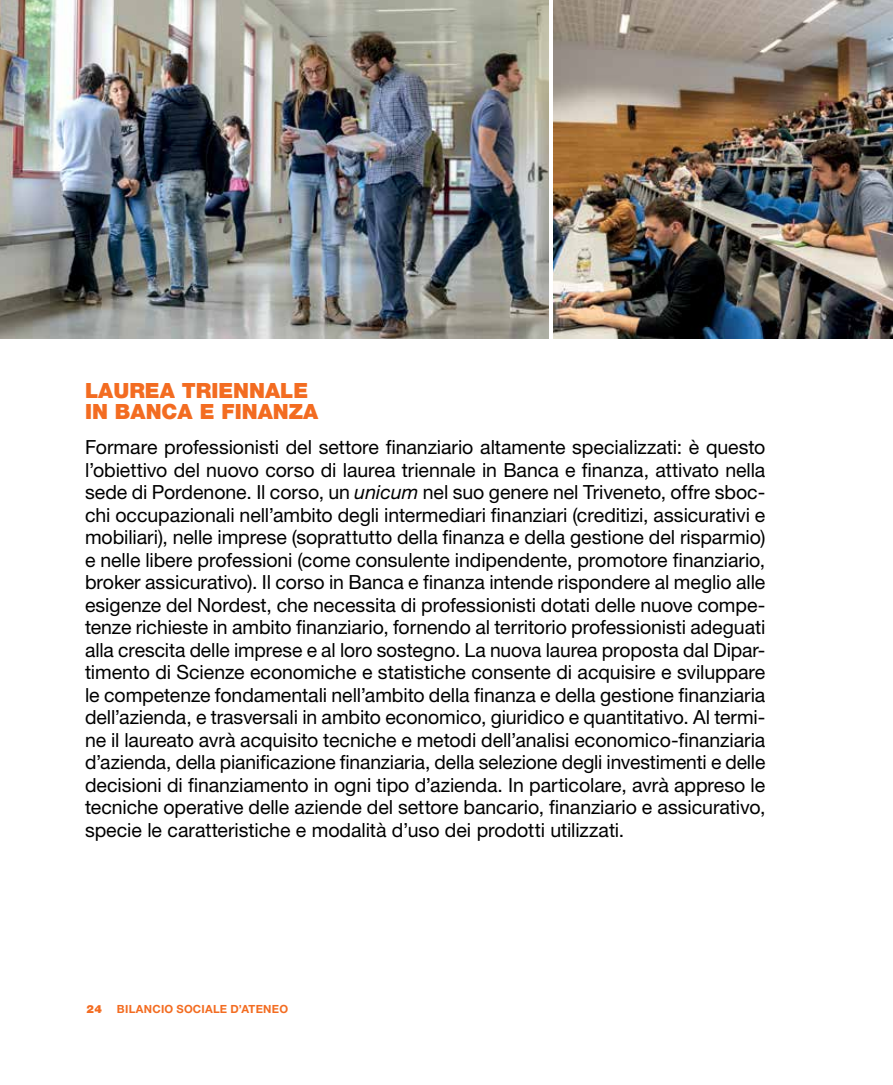
<style>
.page{position:relative;width:893px;height:1085px;background:#fff}
.page>*{position:absolute;margin:0;border:0;box-sizing:border-box;transform-origin:0 0}
.t1{font:900 21px/21px "Helvetica Neue LT Std";color:#f36c21}
.t2{font:19.5px/22.5px "Helvetica Neue LT Std";letter-spacing:-.005em;color:#000;text-align:justify}
.t3{font:700 11.25px "Helvetica Neue LT Std";letter-spacing:.02em;color:#f36c21}
.t4{font:900 11.25px "Helvetica Neue LT Std";color:#f36c21}
.s1{font-style:italic}
</style>
<div class="page">
<img style="left:0;top:0;width:549px;height:338px">
<img style="left:554px;top:0;width:339px;height:338px">
<p class="t1" style="left:85px;top:380px;width:225px">LAUREA TRIENNALE<br>IN BANCA E FINANZA</p>
<p class="t2" style="left:85px;top:435px;width:682px">Formare professionisti del settore finanziario altamente specializzati: è questo l’obiettivo del nuovo corso di laurea triennale in Banca e finanza, attivato nella sede di Pordenone. Il corso, un <span class="s1">unicum</span> nel suo genere nel Triveneto, offre sboc&shy;chi occupazionali nell’ambito degli intermediari finanziari (creditizi, assicurativi e mobiliari), nelle imprese (soprattutto della finanza e della gestione del risparmio) e nelle libere professioni (come consulente indipendente, promotore finanziario, broker assicurativo). Il corso in Banca e finanza intende rispondere al meglio alle esigenze del Nordest, che necessita di professionisti dotati delle nuove compe&shy;tenze richieste in ambito finanziario, fornendo al territorio professionisti adeguati alla crescita delle imprese e al loro sostegno. La nuova laurea proposta dal Dipar&shy;timento di Scienze economiche e statistiche consente di acquisire e sviluppare le competenze fondamentali nell’ambito della finanza e della gestione finanziaria dell’azienda, e trasversali in ambito economico, giuridico e quantitativo. Al termi&shy;ne il laureato avrà acquisito tecniche e metodi dell’analisi economico-finanziaria d’azienda, della pianificazione finanziaria, della selezione degli investimenti e delle decisioni di finanziamento in ogni tipo d’azienda. In particolare, avrà appreso le tecniche operative delle aziende del settore bancario, finanziario e assicurativo, specie le caratteristiche e modalità d’uso dei prodotti utilizzati.</p>
<p class="t4" style="left:87px;top:1002px;width:17px">24</p>
<p class="t3" style="left:117px;top:1002px;width:173px">BILANCIO SOCIALE D’ATENEO</p>
</div>
